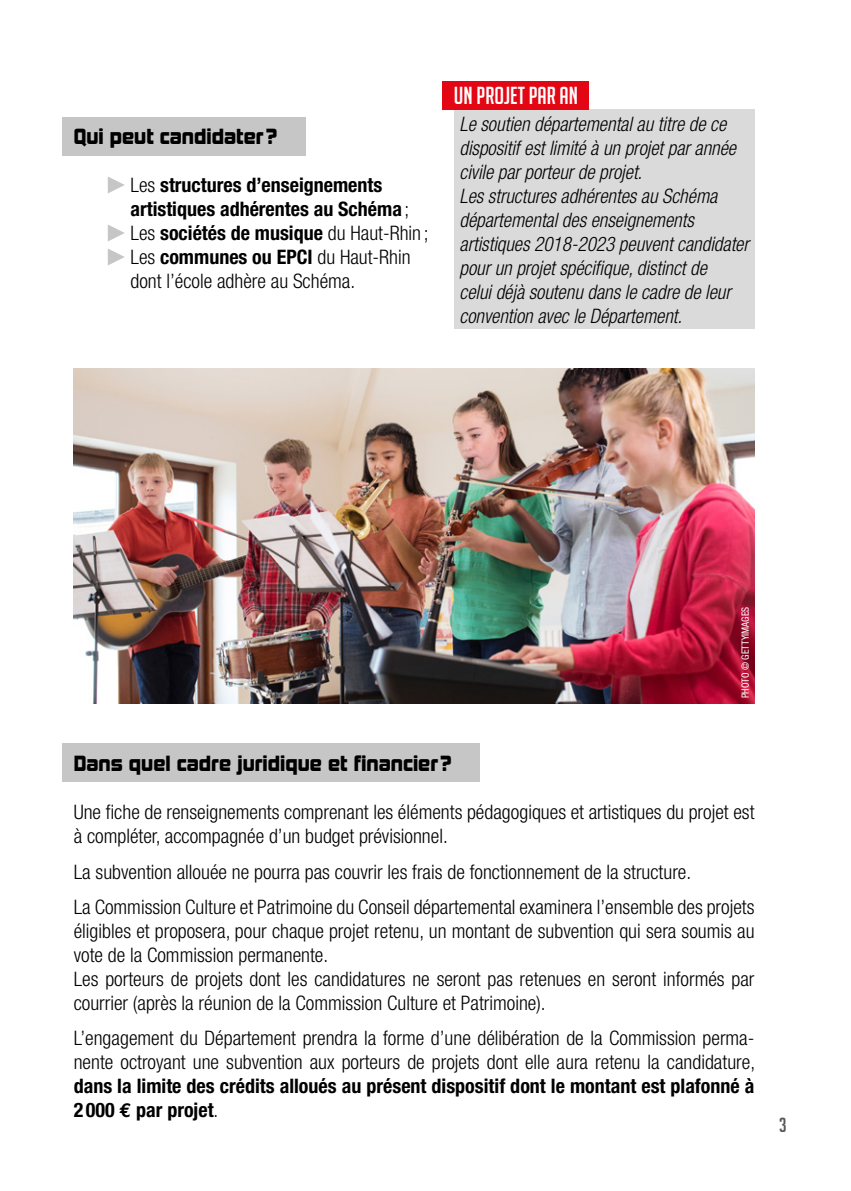
<style>
.page{position:relative;width:851px;height:1191px;background:#fff}
.page>*{position:absolute;margin:0;border:0;box-sizing:border-box;transform-origin:0 0}
.t1{font:24px "Big Noodle Titling";color:#fff}
.t2{font:300 condensed 20px/24px "Helvetica Neue";color:#000}
.t3{font:italic 300 condensed 20px/24px "Helvetica Neue";color:#000;scale:.96 1}
.t4{font:700 condensed 20px/24px "Helvetica Neue";color:#000}
.t5{font:20px "Kimberley Bl";color:#000}
.t6{font:20px "Big Noodle Titling";color:#575756}
.t7{font:condensed 10px "Helvetica Neue";color:#fff}
.s1{font-weight:300}
.s2{font-family:"Euro Mono";font-stretch:normal}
</style>
<div class="page">
<img style="left:74px;top:368px;width:680px;height:335px">
<div style="left:454px;top:109px;width:300px;height:220px;background:#dadada"></div>
<svg style="left:108px;top:176px;width:17px;height:17px"></svg>
<svg style="left:108px;top:225px;width:16px;height:16px"></svg>
<svg style="left:108px;top:249px;width:16px;height:16px"></svg>
<div style="left:442px;top:81px;width:147px;height:28px;background:#e30613"></div>
<div style="left:62px;top:117px;width:243px;height:38px;background:#c6c6c6"></div>
<div style="left:62px;top:743px;width:418px;height:39px;background:#c6c6c6"></div>
<p class="t5" style="left:74px;top:124px;width:205px">Qui peut candidater?</p>
<p class="t4" style="left:130px;top:173px;width:299px"><span class="s1">Les</span> structures d’enseignements artistiques adhérentes au Schéma <span class="s1">; Les</span> sociétés de musique <span class="s1">du Haut‑Rhin ; Les</span> communes ou EPCI <span class="s1">du Haut-Rhin dont l’école adhère au Schéma.</span></p>
<p class="t1" style="left:454px;top:82px;width:126px">UN PROJET PAR AN</p>
<p class="t3" style="left:459px;top:112px;width:303px">Le soutien départemental au titre de ce dispositif est limité à un projet par année civile par porteur de projet.<br>Les structures adhérentes au Schéma départemental des enseignements artistiques 2018‑2023 peuvent candidater pour un projet spécifique, distinct de<br>celui déjà soutenu dans le cadre de leur convention avec le Département.</p>
<p class="t5" style="left:74px;top:750px;width:379px">Dans quel cadre juridique et financier?</p>
<p class="t7" style="left:739px;top:698px;width:93px;rotate:-90deg">PHOTO © GETTYIMAGES</p>
<p class="t2" style="left:74px;top:800px;width:682px">Une fiche de renseignements comprenant les éléments pédagogiques et artistiques du projet est à compléter, accompagnée d’un budget prévisionnel.</p>
<p class="t2" style="left:74px;top:853px;width:682px;line-height:35.4px">La subvention allouée ne pourra pas couvrir les frais de fonctionnement de la structure.<br>La Commission Culture et Patrimoine du Conseil départemental examinera l’ensemble des projets</p>
<p class="t2" style="left:74px;top:918px;width:682px">éligibles et proposera, pour chaque projet retenu, un montant de subvention qui sera soumis au vote de la Commission permanente.<br>Les porteurs de projets dont les candidatures ne seront pas retenues en seront informés par courrier (après la réunion de la Commission Culture et Patrimoine).</p>
<p class="t2" style="left:74px;top:1026px;width:682px">L’engagement du Département prendra la forme d’une délibération de la Commission perma&shy;nente octroyant une subvention aux porteurs de projets dont elle aura retenu la candidature,</p>
<p class="t4" style="left:74px;top:1073px;width:682px">dans la limite des crédits alloués au présent dispositif dont le montant est plafonné à<br>2 000 <span class="s2">€</span> par projet<span class="s1">.</span></p>
<p class="t6" style="left:779px;top:1113px;width:9px">3</p>
</div>
